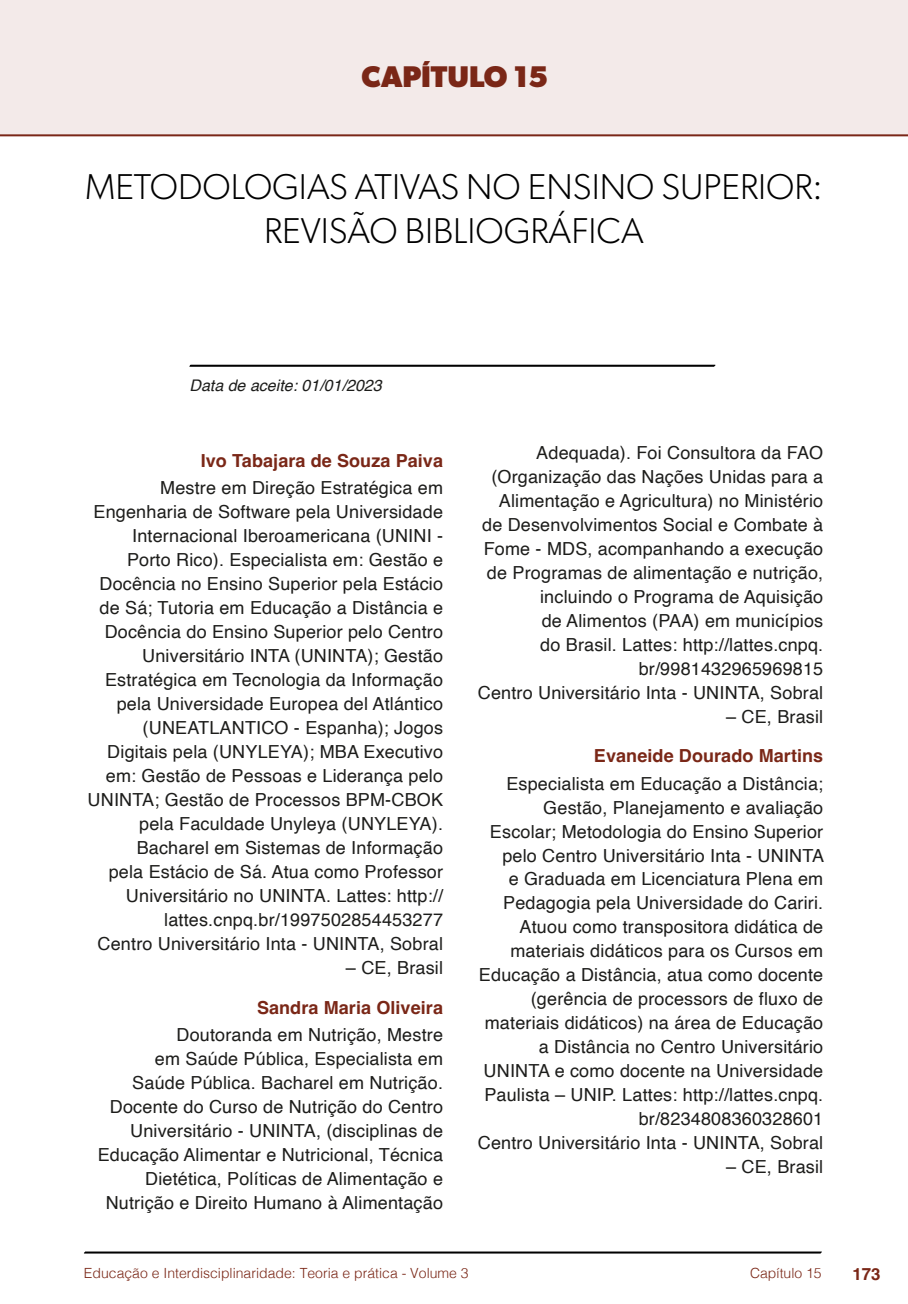
<style>
.page{position:relative;width:908px;height:1304px;background:#fff}
.page>*{position:absolute;margin:0;border:0;box-sizing:border-box;transform-origin:0 0}
.t1{font:300 36px/44px "Gibson";color:#000;text-align:center}
.t2{font:700 30px "Gibson";color:#7a2717}
.t3{font:18px/24px "Helvetica";letter-spacing:.01em;color:#1d1d1b;text-align:right}
.t4{font:700 18px "Helvetica";letter-spacing:.005em;color:#7a2717}
.t5{font:700 16.8px "Helvetica";color:#7a2717}
.t6{font:italic 16px "Helvetica";color:#1d1d1b}
.t7{font:300 14px "Helvetica";color:#7a2717}
</style>
<div class="page">
<svg style="left:84px;top:1251px;width:737px;height:3px;background:#515151"></svg>
<svg style="left:189px;top:364px;width:526px;height:3px;background:#4f4f4f"></svg>
<div style="left:0;top:0;width:907px;height:136px;background:#f3eae9"></div>
<div style="left:44px;top:72px;width:68px;height:61px;background:#f3eae9"></div>
<h2 class="t2" style="left:361px;top:58px;width:188px">CAPÍTULO 15</h2>
<h1 class="t1" style="left:85px;top:164px;width:739px">METODOLOGIAS ATIVAS NO ENSINO SUPERIOR:<br>REVISÃO BIBLIOGRÁFICA</h1>
<p class="t6" style="left:189px;top:373px;width:194px">Data de aceite: 01/01/2023</p>
<p class="t4" style="left:201px;top:450px;width:244px">Ivo Tabajara de Souza Paiva</p>
<p class="t3" style="left:88px;top:477px;width:357px">Mestre em Direção Estratégica em Engenharia de Software pela Universidade Internacional Iberoamericana (UNINI - Porto Rico). Especialista em: Gestão e Docência no Ensino Superior pela Estácio de Sá; Tutoria em Educação a Distância e Docência do Ensino Superior pelo Centro Universitário INTA (UNINTA); Gestão Estratégica em Tecnologia da Informação pela Universidade Europea del Atlántico (UNEATLANTICO - Espanha); Jogos Digitais pela (UNYLEYA); MBA Executivo em: Gestão de Pessoas e Liderança pelo UNINTA; Gestão de Processos BPM-CBOK pela Faculdade Unyleya (UNYLEYA).<br>Bacharel em Sistemas de Informação<br>pela Estácio de Sá. Atua como Professor Universitário no UNINTA. Lattes: http:// lattes.cnpq.br/1997502854453277<br>Centro Universitário Inta - UNINTA, Sobral</p>
<p class="t3" style="left:346px;top:956px;width:99px">– CE, Brasil</p>
<p class="t4" style="left:257px;top:996px;width:187px">Sandra Maria Oliveira</p>
<p class="t3" style="left:98px;top:1023px;width:347px">Doutoranda em Nutrição, Mestre<br>em Saúde Pública, Especialista em Saúde Pública. Bacharel em Nutrição.<br>Docente do Curso de Nutrição do Centro Universitário - UNINTA, (disciplinas de Educação Alimentar e Nutricional, Técnica Dietética, Políticas de Alimentação e Nutrição e Direito Humano à Alimentação</p>
<p class="t3" style="left:477px;top:441px;width:347px">Adequada). Foi Consultora da FAO (Organização das Nações Unidas para a Alimentação e Agricultura) no Ministério de Desenvolvimentos Social e Combate à Fome - MDS, acompanhando a execução de Programas de alimentação e nutrição, incluindo o Programa de Aquisição<br>de Alimentos (PAA) em municípios<br>do Brasil. Lattes: http://lattes.cnpq. br/9981432965969815<br>Centro Universitário Inta - UNINTA, Sobral</p>
<p class="t3" style="left:725px;top:705px;width:99px">– CE, Brasil</p>
<p class="t4" style="left:593px;top:745px;width:231px">Evaneide Dourado Martins</p>
<p class="t3" style="left:477px;top:772px;width:348px">Especialista em Educação a Distância; Gestão, Planejamento e avaliação Escolar; Metodologia do Ensino Superior pelo Centro Universitário Inta - UNINTA<br>e Graduada em Licenciatura Plena em Pedagogia pela Universidade do Cariri.<br>Atuou como transpositora didática de materiais didáticos para os Cursos em Educação a Distância, atua como docente (gerência de processors de fluxo de materiais didáticos) na área de Educação a Distância no Centro Universitário UNINTA e como docente na Universidade Paulista – UNIP. Lattes: http://lattes.cnpq. br/8234808360328601<br>Centro Universitário Inta - UNINTA, Sobral</p>
<p class="t3" style="left:725px;top:1156px;width:99px">– CE, Brasil</p>
<p class="t7" style="left:84px;top:1261px;width:386px">Educação e Interdisciplinaridade: Teoria e prática - Volume 3</p>
<p class="t7" style="left:749px;top:1261px;width:73px">Capítulo 15</p>
<p class="t5" style="left:851px;top:1264px;width:30px">173</p>
</div>
